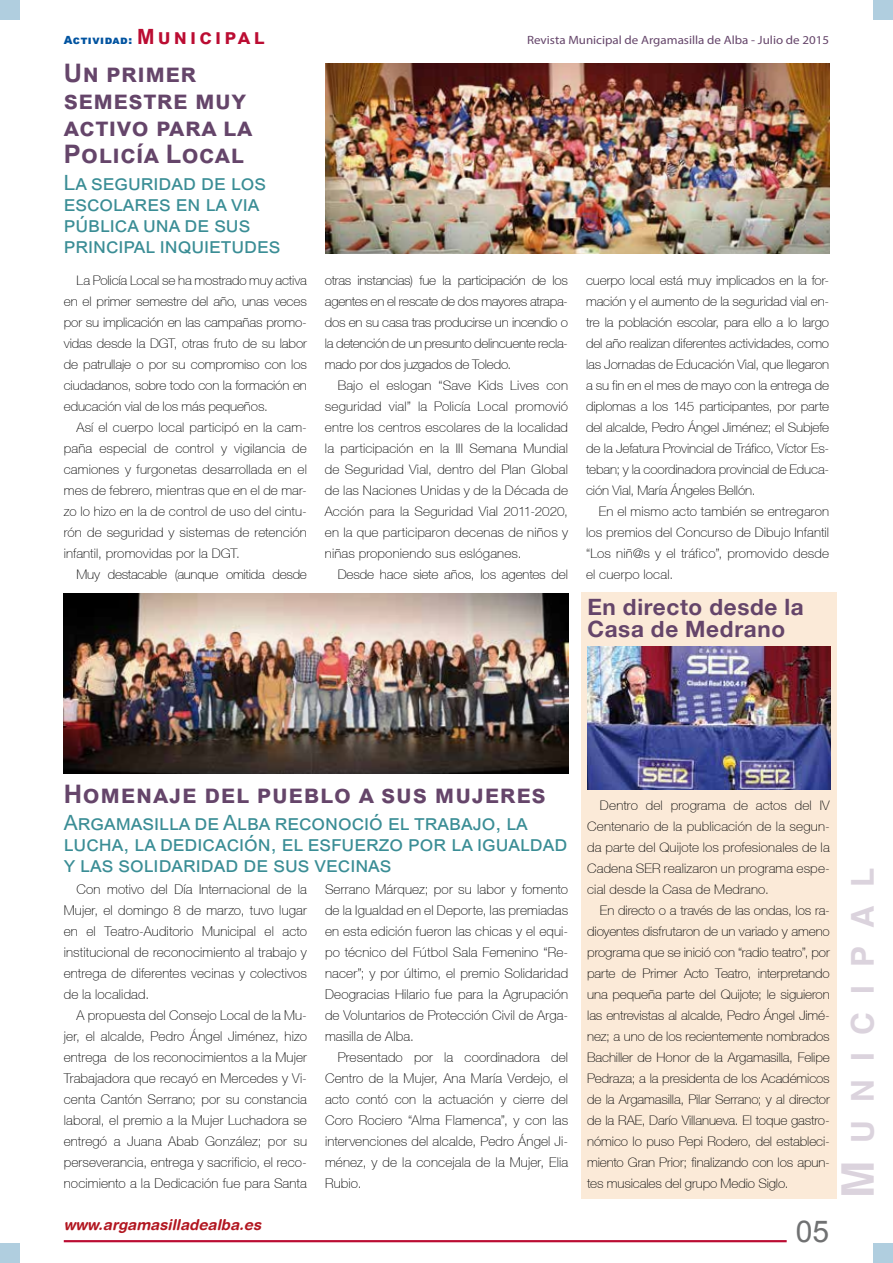
<style>
.page{position:relative;width:893px;height:1263px;background:#fff}
.page>*{position:absolute;margin:0;border:0;box-sizing:border-box;transform-origin:0 0}
.t1{font:700 31.5px "Helvetica";letter-spacing:.57em;color:#dbd3dd}
.t2{font:30px "Arial";color:#707172}
.t3{font:700 25.5px/27px "Arial";letter-spacing:.02em;color:#65456a}
.t4{font:700 22.5px/22.5px "Helvetica 75";letter-spacing:.03em;color:#65456a}
.t5{font:21px/21px "Arial";color:#3a8d95}
.t6{font:italic 700 15px "Helvetica Rounded";color:#b21721}
.t7{font:100 13.5px/21px "Helvetica 35";letter-spacing:.01em;color:#000;text-align:justify}
.t8{font:100 13.2px/21px "Helvetica 35";letter-spacing:-.005em;color:#000;text-align:justify}
.t9{font:12px "Myriad Pro";color:#65456a;scale:1.08 1}
.t10{font:900 11.25px "Arial";color:#0053a0}
.s1{font-weight:700;font-size:21px;color:#bb0c32}
.s2{font-size:45px}
</style>
<div class="page">
<div style="left:581px;top:593px;width:255px;height:606px;background:#fbead8"></div>
<div style="left:873px;top:1243px;width:20px;height:20px;background:#b0cedf"></div>
<div style="left:873px;top:0;width:20px;height:20px;background:#b0cedf"></div>
<div style="left:0;top:0;width:20px;height:20px;background:#b0cedf"></div>
<hr style="left:64px;top:1240px;width:723px;height:2px;background:#bb0c32">
<div style="left:0;top:1243px;width:20px;height:20px;background:#b0cedf"></div>
<img style="left:588px;top:646px;width:242px;height:143px">
<img style="left:325px;top:64px;width:504px;height:189px">
<img style="left:63px;top:594px;width:505px;height:180px">
<p class="t10" style="left:64px;top:31px;width:202px">Actividad: <span class="s1">Municipal</span></p>
<h3 class="t3" style="left:64px;top:60px;width:190px">Un primer semestre muy activo para la<br>Policía Local</h3>
<h3 class="t5" style="left:64px;top:172px;width:218px">La seguridad de los escolares en la via pública una de sus principal inquietudes</h3>
<p class="t8" style="left:64px;top:270px;width:245px;text-indent:13px">La Policía Local se ha mostrado muy activa en el primer semestre del año, unas veces por su implicación en las campañas promo&shy;vidas desde la DGT, otras fruto de su labor de patrullaje o por su compromiso con los ciudadanos, sobre todo con la formación en educación vial de los más pequeños.</p>
<p class="t8" style="left:64px;top:417px;width:245px;text-indent:13px">Así el cuerpo local participó en la cam&shy;paña especial de control y vigilancia de camiones y furgonetas desarrollada en el mes de febrero, mientras que en el de mar&shy;zo lo hizo en la de control de uso del cintu&shy;rón de seguridad y sistemas de retención infantil, promovidas por la DGT.</p>
<p class="t8" style="left:77px;top:564px;width:232px">Muy destacable (aunque omitida desde</p>
<p class="t9" style="left:527px;top:32px;width:281px">Revista Municipal de Argamasilla de Alba - Julio de 2015</p>
<p class="t8" style="left:325px;top:270px;width:245px">otras instancias) fue la participación de los agentes en el rescate de dos mayores atrapa&shy;dos en su casa tras producirse un incendio o la detención de un presunto delincuente recla&shy;mado por dos juzgados de Toledo.</p>
<p class="t8" style="left:325px;top:375px;width:245px;text-indent:13px">Bajo el eslogan “Save Kids Lives con seguridad vial” la Policía Local promovió entre los centros escolares de la localidad la participación en la III Semana Mundial de Seguridad Vial, dentro del Plan Global de las Naciones Unidas y de la Década de Acción para la Seguridad Vial 2011-2020, en la que participaron decenas de niños y niñas proponiendo sus eslóganes.</p>
<p class="t8" style="left:338px;top:564px;width:232px">Desde hace siete años, los agentes del</p>
<p class="t8" style="left:586px;top:270px;width:245px">cuerpo local está muy implicados en la for&shy;mación y el aumento de la seguridad vial en&shy;tre la población escolar, para ello a lo largo del año realizan diferentes actividades, como las Jornadas de Educación Vial, que llegaron a su fin en el mes de mayo con la entrega de diplomas a los 145 participantes, por parte del alcalde, Pedro Ángel Jiménez; el Subjefe de la Jefatura Provincial de Tráfico, Víctor Es&shy;teban; y la coordinadora provincial de Educa&shy;ción Vial, María Ángeles Bellón.</p>
<p class="t8" style="left:586px;top:501px;width:245px;text-indent:13px">En el mismo acto también se entregaron los premios del Concurso de Dibujo Infantil “Los niñ@s y el tráfico”, promovido desde el cuerpo local.</p>
<h3 class="t4" style="left:587px;top:595px;width:218px">En directo desde la<br>Casa de Medrano</h3>
<h3 class="t3" style="left:64px;top:780px;width:484px">Homenaje del pueblo a sus mujeres</h3>
<h3 class="t5" style="left:64px;top:812px;width:505px">Argamasilla de Alba reconoció el trabajo, la lucha, la dedicación, el esfuerzo por la igualdad y las solidaridad de sus vecinas</h3>
<p class="t7" style="left:64px;top:879px;width:245px;text-indent:13px">Con motivo del Día Internacional de la Mujer, el domingo 8 de marzo, tuvo lugar en el Teatro-Auditorio Municipal el acto institucional de reconocimiento al trabajo y entrega de diferentes vecinas y colectivos de la localidad.</p>
<p class="t7" style="left:64px;top:1005px;width:245px;text-indent:13px">A propuesta del Consejo Local de la Mu&shy;jer, el alcalde, Pedro Ángel Jiménez, hizo entrega de los reconocimientos a la Mujer Trabajadora que recayó en Mercedes y Vi&shy;centa Cantón Serrano; por su constancia laboral, el premio a la Mujer Luchadora se entregó a Juana Abab González; por su perseverancia, entrega y sacrificio, el reco&shy;nocimiento a la Dedicación fue para Santa</p>
<p class="t7" style="left:325px;top:879px;width:245px">Serrano Márquez; por su labor y fomento de la Igualdad en el Deporte, las premiadas en esta edición fueron las chicas y el equi&shy;po técnico del Fútbol Sala Femenino “Re&shy;nacer”; y por último, el premio Solidaridad Deogracias Hilario fue para la Agrupación de Voluntarios de Protección Civil de Arga&shy;masilla de Alba.</p>
<p class="t7" style="left:325px;top:1047px;width:245px;text-indent:13px">Presentado por la coordinadora del Centro de la Mujer, Ana María Verdejo, el acto contó con la actuación y cierre del Coro Rociero “Alma Flamenca”, y con las intervenciones del alcalde, Pedro Ángel Ji&shy;ménez, y de la concejala de la Mujer, Elia Rubio.</p>
<p class="t8" style="left:587px;top:795px;width:244px;text-indent:13px">Dentro del programa de actos del IV Centenario de la publicación de la segun&shy;da parte del Quijote los profesionales de la Cadena SER realizaron un programa espe&shy;cial desde la Casa de Medrano.</p>
<p class="t8" style="left:587px;top:900px;width:244px;text-indent:13px">En directo o a través de las ondas, los ra&shy;dioyentes disfrutaron de un variado y ameno programa que se inició con “radio teatro”, por parte de Primer Acto Teatro, interpretando una pequeña parte del Quijote; le siguieron las entrevistas al alcalde, Pedro Ángel Jimé&shy;nez; a uno de los recientemente nombrados Bachiller de Honor de la Argamasilla, Felipe Pedraza; a la presidenta de los Académicos de la Argamasilla, Pilar Serrano; y al director de la RAE, Darío Villanueva. El toque gastro&shy;nómico lo puso Pepi Rodero, del estableci&shy;miento Gran Prior; finalizando con los apun&shy;tes musicales del grupo Medio Siglo.</p>
<p class="t6" style="left:64px;top:1215px;width:199px">www.argamasilladealba.es</p>
<h2 class="t2" style="left:796px;top:1211px;width:35px">05</h2>
<h1 class="t1" style="left:843px;top:1198px;width:332px;rotate:-90deg"><span class="s2">M</span> unicipal</h1>
</div>
